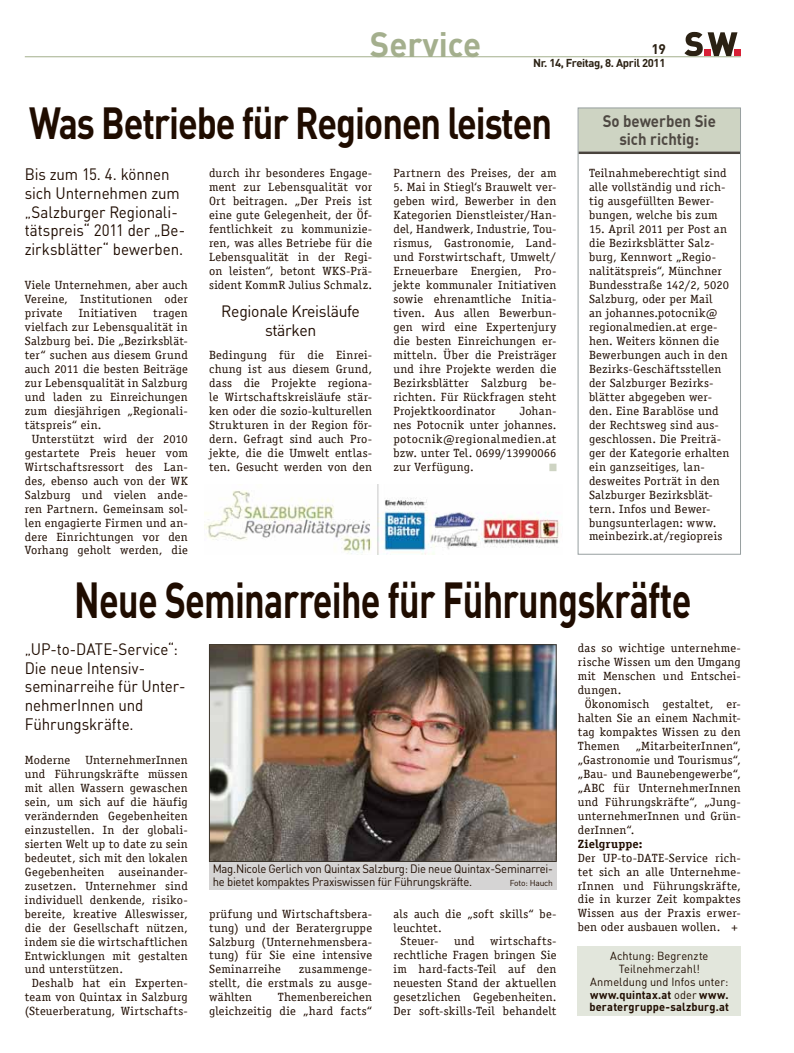
<style>
.page{position:relative;width:794px;height:1053px;background:#fff}
.page>*{position:absolute;margin:0;border:0;box-sizing:border-box;transform-origin:0 0}
.t1{font:700 49.5px "DIN";letter-spacing:-.02em;color:#1f0c00;scale:.73 1}
.t2{font:700 44px "DIN";letter-spacing:-.03em;color:#1f0c00;scale:.82 1}
.t3{font:700 34.62px "DIN";color:#a4af8d;scale:.95 1}
.t4{font:700 16.5px/18px "DIN";color:#4e4842;text-align:center;scale:.91 1}
.t5{font:16.25px/18.8px "DIN";letter-spacing:-.005em;color:#1f0c00;scale:.93 1}
.t6{font:16.25px/18.8px "DIN";letter-spacing:-.005em;color:#1f0c00;text-align:center}
.t7{font:700 13.75px "DIN";color:#2b2113}
.t8{font:11.88px/14px "Officina Serif";letter-spacing:.015em;color:#1f0c00;text-align:justify;scale:1.05 1}
.t9{font:11.88px/12.9px "DIN";letter-spacing:-.02em;color:#1f0c00;scale:.95 1}
.t10{font:700 11.88px "Officina Serif";letter-spacing:.01em;color:#1f0c00;scale:1.05 1}
.t11{font:11.5px/12.8px "DIN";letter-spacing:.01em;color:#1f0c00;text-align:center;scale:.96 1}
.t12{font:700 11.25px "DIN";letter-spacing:-.03em;color:#2b2113}
.t13{font:8.5px "DIN";letter-spacing:-.02em;color:#1f0c00}
.s1{font-weight:700}
</style>
<div class="page">
<div style="left:734px;top:49px;width:7px;height:7px;background:#d82036"></div>
<svg style="left:684px;top:32px;width:53px;height:24px"></svg>
<hr style="left:25px;top:56px;width:716px;height:1px;background:#a4af8d">
<div style="left:578px;top:945px;width:163px;height:70px;background:#e2e6dc"></div>
<div style="left:549px;top:463px;width:7px;height:8px;background:#ced4c3"></div>
<div style="left:578px;top:108px;width:162px;height:44px;background:#ced4c3"></div>
<hr style="left:578px;top:151px;width:162px;height:3px;background:#4a443d">
<div style="left:578px;top:108px;width:163px;height:446px;border:1px solid #979fa0"></div>
<img style="left:204px;top:484px;width:356px;height:70px">
<div style="left:209px;top:861px;width:347px;height:28px;background:#d5d4d4"></div>
<img style="left:211px;top:646px;width:343px;height:213px">
<div style="left:209px;top:644px;width:347px;height:217px;border:1px solid #3b342b"></div>
<h3 class="t3" style="left:370px;top:22px;width:119px">Service</h3>
<p class="t7" style="left:651px;top:40px;width:16px">19</p>
<p class="t12" style="left:533px;top:56px;width:134px">Nr. 14, Freitag, 8. April 2011</p>
<h2 class="t2" style="left:29px;top:95px;width:639px">Was Betriebe für Regionen leisten</h2>
<h3 class="t5" style="left:25px;top:164px;width:174px">Bis zum 15. 4. können sich Unternehmen zum „Salzburger Regionali&shy;tätspreis“ 2011 der „Be&shy;zirksblätter“ bewerben.</h3>
<p class="t8" style="left:25px;top:278px;width:157px">Viele Unternehmen, aber auch Vereine, Institutionen oder private</p>
<p class="t8" style="left:209px;top:166px;width:157px">durch ihr besonderes Engage&shy;ment zur Lebensqualität vor Ort beitragen. „Der Preis ist eine gute Gelegenheit, der Öf&shy;fentlichkeit zu kommunizie&shy;ren, was alles Betriebe für die Lebensqualität in der Regi&shy;on leisten“, betont WKS-Prä&shy;sident KommR Julius Schmalz.</p>
<h3 class="t6" style="left:221px;top:301px;width:140px">Regionale Kreisläufe stärken</h3>
<p class="t8" style="left:209px;top:348px;width:157px">Bedingung für die Einrei&shy;chung ist aus diesem Grund, dass die Projekte regiona&shy;le Wirtschaftskreisläufe stär&shy;ken oder die sozio-kulturellen Strukturen in der Region för&shy;dern. Gefragt sind auch Pro&shy;jekte, die die Umwelt entlas&shy;ten. Gesucht werden von den</p>
<p class="t8" style="left:393px;top:166px;width:157px">Partnern des Preises, der am</p>
<p class="t8" style="left:393px;top:180px;width:157px">5. Mai in Stiegl‘s Brauwelt ver&shy;geben wird, Bewerber in den Kategorien Dienstleister/Han&shy;del, Handwerk, Industrie, Tou&shy;rismus, Gastronomie, Land&shy;und Forstwirtschaft, Umwelt/ Erneuerbare Energien, Pro&shy;jekte kommunaler Initiativen sowie ehrenamtliche Initia&shy;tiven. Aus allen Bewerbun&shy;gen wird eine Expertenjury die besten Einreichungen er&shy;mitteln. Über die Preisträger und ihre Projekte werden die Bezirksblätter Salzburg be&shy;richten. Für Rückfragen steht Projektkoordinator</p>
<p class="t8" style="left:79px;top:306px;width:57px">Initiativen</p>
<p class="t8" style="left:153px;top:306px;width:35px">tragen</p>
<p class="t8" style="left:25px;top:320px;width:157px">vielfach zur Lebensqualität in</p>
<p class="t8" style="left:25px;top:334px;width:157px">Salzburg bei. Die „Bezirksblät-</p>
<p class="t8" style="left:25px;top:348px;width:157px">ter“ suchen aus diesem Grund</p>
<p class="t8" style="left:25px;top:362px;width:157px">auch 2011 die besten Beiträge</p>
<p class="t8" style="left:25px;top:376px;width:157px">zur Lebensqualität in Salzburg</p>
<p class="t8" style="left:25px;top:390px;width:157px">und laden zu Einreichungen</p>
<p class="t8" style="left:25px;top:404px;width:157px">zum diesjährigen „Regionali-</p>
<p class="t8" style="left:25px;top:418px;width:75px">tätspreis“ ein.</p>
<p class="t8" style="left:32px;top:432px;width:150px">Unterstützt wird der 2010</p>
<p class="t8" style="left:25px;top:445px;width:157px">gestartete Preis heuer vom</p>
<p class="t8" style="left:25px;top:459px;width:157px">Wirtschaftsressort des Lan-</p>
<p class="t8" style="left:25px;top:473px;width:157px">des, ebenso auch von der WK</p>
<p class="t8" style="left:25px;top:487px;width:157px">Salzburg und vielen ande-</p>
<p class="t8" style="left:25px;top:501px;width:157px">ren Partnern. Gemeinsam sol-</p>
<p class="t8" style="left:25px;top:515px;width:157px">len engagierte Firmen und an-</p>
<p class="t8" style="left:25px;top:529px;width:157px">dere Einrichtungen vor den</p>
<p class="t8" style="left:25px;top:543px;width:157px">Vorhang geholt werden, die</p>
<p class="t8" style="left:393px;top:404px;width:157px;text-indent:126px">Johan&shy;nes Potocnik unter johannes. potocnik@regionalmedien.at bzw. unter Tel. 0699/13990066 zur Verfügung.</p>
<h3 class="t4" style="left:602px;top:111px;width:126px">So bewerben Sie sich richtig:</h3>
<p class="t8" style="left:589px;top:166px;width:132px;text-align:left">Teilnahmeberechtigt sind alle vollständig und rich&shy;tig ausgefüllten Bewer&shy;bungen, welche bis zum</p>
<p class="t8" style="left:589px;top:222px;width:135px;text-align:left">15. April 2011 per Post an die Bezirksblätter Salz&shy;burg, Kennwort „Regio&shy;nalitätspreis“, Münchner<br>Bundesstraße 142/2, 5020<br>Salzburg, oder per Mail<br>an johannes.potocnik@ regionalmedien.at erge&shy;hen. Weiters können die<br>Bewerbungen auch in den<br>Bezirks-Geschäftsstellen der Salzburger Bezirks&shy;blätter abgegeben wer&shy;den. Eine Barablöse und der Rechtsweg sind aus&shy;geschlossen. Die Preiträ&shy;ger der Kategorie erhalten ein ganzseitiges, lan&shy;desweites Porträt in den<br>Salzburger Bezirksblät&shy;tern. Infos und Bewer&shy;bungsunterlagen: www. meinbezirk.at/regiopreis</p>
<h1 class="t1" style="left:74px;top:567px;width:847px">Neue Seminarreihe für Führungskräfte</h1>
<h3 class="t5" style="left:25px;top:639px;width:172px">„UP-to-DATE-Service“:<br>Die neue Intensiv&shy;seminarreihe für Unter&shy;nehmerInnen und<br>Führungskräfte.</h3>
<p class="t8" style="left:25px;top:753px;width:45px">Moderne</p>
<p class="t8" style="left:86px;top:753px;width:99px">UnternehmerInnen</p>
<p class="t8" style="left:25px;top:767px;width:157px">und Führungskräfte müssen</p>
<p class="t8" style="left:25px;top:780px;width:157px">mit allen Wassern gewaschen</p>
<p class="t8" style="left:25px;top:794px;width:157px">sein, um sich auf die häufig</p>
<p class="t8" style="left:25px;top:808px;width:157px">verändernden Gegebenheiten</p>
<p class="t8" style="left:25px;top:822px;width:157px">einzustellen. In der globali-</p>
<p class="t8" style="left:25px;top:836px;width:157px">sierten Welt up to date zu sein</p>
<p class="t8" style="left:25px;top:850px;width:157px">bedeutet, sich mit den lokalen</p>
<p class="t8" style="left:25px;top:864px;width:157px">Gegebenheiten auseinander-</p>
<p class="t8" style="left:25px;top:878px;width:157px">zusetzen. Unternehmer sind</p>
<p class="t8" style="left:25px;top:892px;width:157px">individuell denkende, risiko-</p>
<p class="t8" style="left:25px;top:906px;width:157px">bereite, kreative Alleswisser,</p>
<p class="t8" style="left:25px;top:920px;width:157px">die der Gesellschaft nützen,</p>
<p class="t8" style="left:25px;top:934px;width:157px">indem sie die wirtschaftlichen</p>
<p class="t8" style="left:25px;top:948px;width:157px">Entwicklungen mit gestalten</p>
<p class="t8" style="left:25px;top:962px;width:95px">und unterstützen.</p>
<p class="t8" style="left:32px;top:976px;width:150px">Deshalb hat ein Experten-</p>
<p class="t8" style="left:25px;top:990px;width:157px">team von Quintax in Salzburg</p>
<p class="t8" style="left:25px;top:1004px;width:157px">(Steuerberatung, Wirtschafts-</p>
<p class="t8" style="left:578px;top:641px;width:157px">das so wichtige unternehme-</p>
<p class="t8" style="left:578px;top:655px;width:157px">rische Wissen um den Umgang</p>
<p class="t8" style="left:578px;top:669px;width:157px">mit Menschen und Entschei-</p>
<p class="t8" style="left:578px;top:683px;width:43px">dungen.</p>
<p class="t8" style="left:585px;top:697px;width:150px">Ökonomisch gestaltet, er-</p>
<p class="t8" style="left:578px;top:711px;width:157px">halten Sie an einem Nachmit-</p>
<p class="t8" style="left:578px;top:725px;width:157px">tag kompaktes Wissen zu den</p>
<p class="t8" style="left:578px;top:738px;width:41px">Themen</p>
<p class="t8" style="left:578px;top:738px;width:157px;text-indent:58px">„MitarbeiterInnen“, „Gastronomie und Tourismus“, „Bau- und Baunebengewerbe“, „ABC für UnternehmerInnen und Führungskräfte“, „Jung&shy;unternehmerInnen und Grün&shy;derInnen“.</p>
<p class="t10" style="left:578px;top:836px;width:63px">Zielgruppe:</p>
<p class="t8" style="left:578px;top:850px;width:157px">Der UP-to-DATE-Service rich&shy;tet sich an alle Unternehme&shy;rInnen und Führungskräfte, die in kurzer Zeit kompaktes Wissen aus der Praxis erwer&shy;ben oder ausbauen wollen. +</p>
<p class="t11" style="left:589px;top:949px;width:147px">Achtung: Begrenzte<br>Teilnehmerzahl!<br>Anmeldung und Infos unter: <span class="s1">www.quintax.at</span> oder <span class="s1">www. beratergruppe-salzburg.at</span></p>
<p class="t9" style="left:213px;top:862px;width:360px">Mag.Nicole Gerlich von Quintax Salzburg: Die neue Quintax-Seminarrei&shy;he bietet kompaktes Praxiswissen für Führungskräfte.</p>
<p class="t13" style="left:510px;top:877px;width:45px">Foto: Hauch</p>
<p class="t8" style="left:393px;top:906px;width:157px">als auch die „soft skills“ be-</p>
<p class="t8" style="left:393px;top:920px;width:47px">leuchtet.</p>
<p class="t8" style="left:400px;top:934px;width:38px">Steuer-</p>
<p class="t8" style="left:454px;top:934px;width:21px">und</p>
<p class="t8" style="left:209px;top:906px;width:157px">prüfung und Wirtschaftsbera&shy;tung) und der Beratergruppe Salzburg (Unternehmensbera&shy;tung) für Sie eine intensive Seminarreihe</p>
<p class="t8" style="left:393px;top:934px;width:157px;text-indent:97px">wirtschafts&shy;rechtliche Fragen bringen Sie im hard-facts-Teil auf den neuesten Stand der aktuellen gesetzlichen Gegebenheiten.<br>Der soft-skills-Teil behandelt</p>
<p class="t8" style="left:209px;top:962px;width:157px;text-indent:90px">zusammenge&shy;stellt, die erstmals zu ausge&shy;wählten</p>
<p class="t8" style="left:209px;top:990px;width:157px;text-align:right">Themenbereichen<br>gleichzeitig die „hard facts“</p>
</div>
